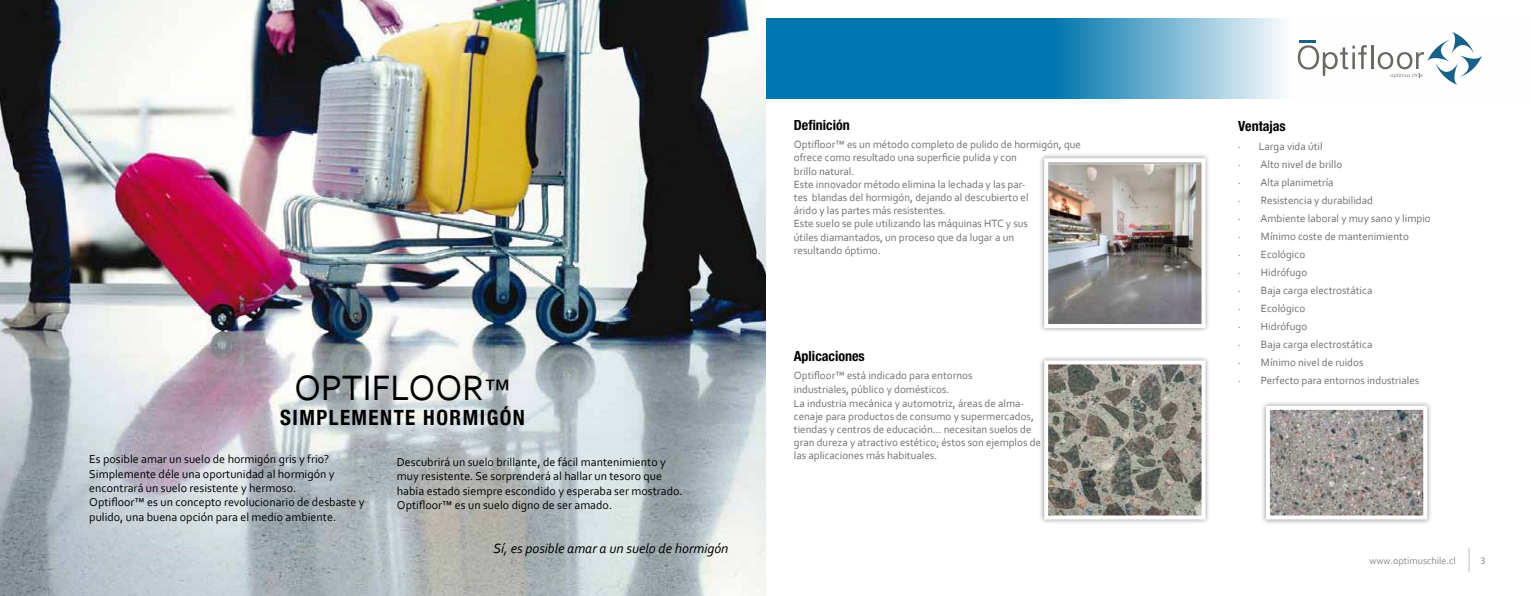
<style>
.page{position:relative;width:1531px;height:596px;background:#fff}
.page>*{position:absolute;margin:0;border:0;box-sizing:border-box;transform-origin:0 0}
.t1{font:37px "Corbel";color:#000}
.t2{font:700 condensed 21px "Helvetica Neue";letter-spacing:.07em;color:#000}
.t3{font:italic 14px "Corbel";color:#000}
.t4{font:700 condensed 14px "Helvetica Neue";color:#000}
.t5{font:12px/14.4px "Corbel";color:#000}
.t6{font:11px/13.2px "Corbel";color:#707073}
.t7{font:10px "Corbel";color:#898a8c}
.t8{font:10px "Myriad Pro";color:#898a8c}
.s1{font-size:31px}
</style>
<div class="page">
<svg style="left:1468px;top:548px;width:1px;height:23px"></svg>
<img style="left:0;top:0;width:765px;height:595px">
<svg style="left:766px;top:18px;width:608px;height:81px;background:#4a9dc5"></svg>
<hr style="left:1371px;top:46px;width:2px;height:23px;background:#696863">
<svg style="left:1377px;top:32px;width:105px;height:53px"></svg>
<svg style="left:1298px;top:40px;width:69px;height:36px"></svg>
<div style="left:1038px;top:153px;width:173px;height:180px;background:#000;opacity:.4"></div>
<img style="left:1049px;top:164px;width:151px;height:159px">
<div style="left:1044px;top:158px;width:161px;height:170px;border:4px solid #fff"></div>
<div style="left:1038px;top:355px;width:173px;height:169px;background:#000;opacity:.44"></div>
<img style="left:1049px;top:365px;width:151px;height:149px">
<div style="left:1044px;top:360px;width:161px;height:159px;border:4px solid #fff"></div>
<div style="left:1260px;top:400px;width:173px;height:124px;background:#000;opacity:.44"></div>
<img style="left:1271px;top:410px;width:151px;height:104px">
<div style="left:1266px;top:405px;width:161px;height:114px;border:4px solid #fff"></div>
<h1 class="t1" style="left:294px;top:364px;width:218px">OPTIFLOOR<span class="s1">™</span></h1>
<h2 class="t2" style="left:280px;top:399px;width:246px">SIMPLEMENTE HORMIGÓN</h2>
<p class="t5" style="left:89px;top:451px;width:277px">Es posible amar un suelo de hormigón gris y frio?<br>Simplemente déle una oportunidad al hormigón y encontrará un suelo resistente y hermoso.<br>Optifloor™ es un concepto revolucionario de desbaste y pulido, una buena opción para el medio ambiente.</p>
<p class="t5" style="left:397px;top:454px;width:287px">Descubrirá un suelo brillante, de fácil mantenimiento y muy resistente. Se sorprenderá al hallar un tesoro que habia estado siempre escondido y esperaba ser mostrado.<br>Optifloor™ es un suelo digno de ser amado.</p>
<p class="t3" style="left:493px;top:539px;width:236px">Sí, es posible amar a un suelo de hormigón</p>
<p class="t4" style="left:794px;top:116px;width:57px">Definición</p>
<p class="t6" style="left:794px;top:137px;width:289px">Optifloor™ es un método completo de pulido de hormigón, que ofrece como resultado una superficie pulida y con<br>brillo natural.<br>Este innovador método elimina la lechada y las par-<br>tes blandas del hormigón, dejando al descubierto el<br>árido y las partes más resistentes.<br>Este suelo se pule utilizando las máquinas HTC y sus<br>útiles diamantados, un proceso que da lugar a un<br>resultando óptimo.</p>
<p class="t4" style="left:794px;top:347px;width:72px">Aplicaciones</p>
<p class="t6" style="left:794px;top:368px;width:249px">Optifloor™ está indicado para entornos<br>industriales, público y domésticos.<br>La industria mecánica y automotriz, áreas de alma&shy;cenaje para productos de consumo y supermercados, tiendas y centros de educación… necesitan suelos de gran dureza y atractivo estético; éstos son ejemplos de las aplicaciones más habituales.</p>
<p class="t4" style="left:1238px;top:118px;width:49px">Ventajas</p>
<p class="t6" style="left:1238px;top:136px;width:86px;line-height:18px">· Larga vida útil ·</p>
<p class="t6" style="left:1260px;top:157px;width:83px">Alto nivel de brillo</p>
<p class="t6" style="left:1238px;top:175px;width:4px">·</p>
<p class="t6" style="left:1260px;top:175px;width:75px">Alta planimetría</p>
<p class="t6" style="left:1238px;top:193px;width:4px">·</p>
<p class="t6" style="left:1261px;top:193px;width:114px">Resistencia y durabilidad</p>
<p class="t6" style="left:1238px;top:211px;width:4px">·</p>
<p class="t6" style="left:1260px;top:211px;width:172px">Ambiente laboral y muy sano y limpio</p>
<p class="t6" style="left:1238px;top:229px;width:4px">·</p>
<p class="t6" style="left:1261px;top:229px;width:149px">Mínimo coste de mantenimiento</p>
<p class="t6" style="left:1238px;top:247px;width:4px">·</p>
<p class="t6" style="left:1261px;top:247px;width:46px">Ecológico</p>
<p class="t6" style="left:1238px;top:265px;width:4px">·</p>
<p class="t6" style="left:1261px;top:265px;width:48px">Hidrófugo</p>
<p class="t6" style="left:1238px;top:283px;width:4px">·</p>
<p class="t6" style="left:1261px;top:283px;width:113px">Baja carga electrostática</p>
<p class="t6" style="left:1238px;top:301px;width:4px">·</p>
<p class="t6" style="left:1261px;top:301px;width:46px">Ecológico</p>
<p class="t6" style="left:1238px;top:319px;width:4px">·</p>
<p class="t6" style="left:1261px;top:319px;width:48px">Hidrófugo</p>
<p class="t6" style="left:1238px;top:337px;width:4px">·</p>
<p class="t6" style="left:1261px;top:337px;width:113px">Baja carga electrostática</p>
<p class="t6" style="left:1238px;top:355px;width:4px">·</p>
<p class="t6" style="left:1261px;top:355px;width:104px">Mínimo nivel de ruidos</p>
<p class="t6" style="left:1238px;top:373px;width:4px">·</p>
<p class="t6" style="left:1261px;top:373px;width:160px">Perfecto para entornos industriales</p>
<p class="t7" style="left:1369px;top:554px;width:88px">www.optimuschile.cl</p>
<p class="t8" style="left:1480px;top:554px;width:7px">3</p>
</div>
